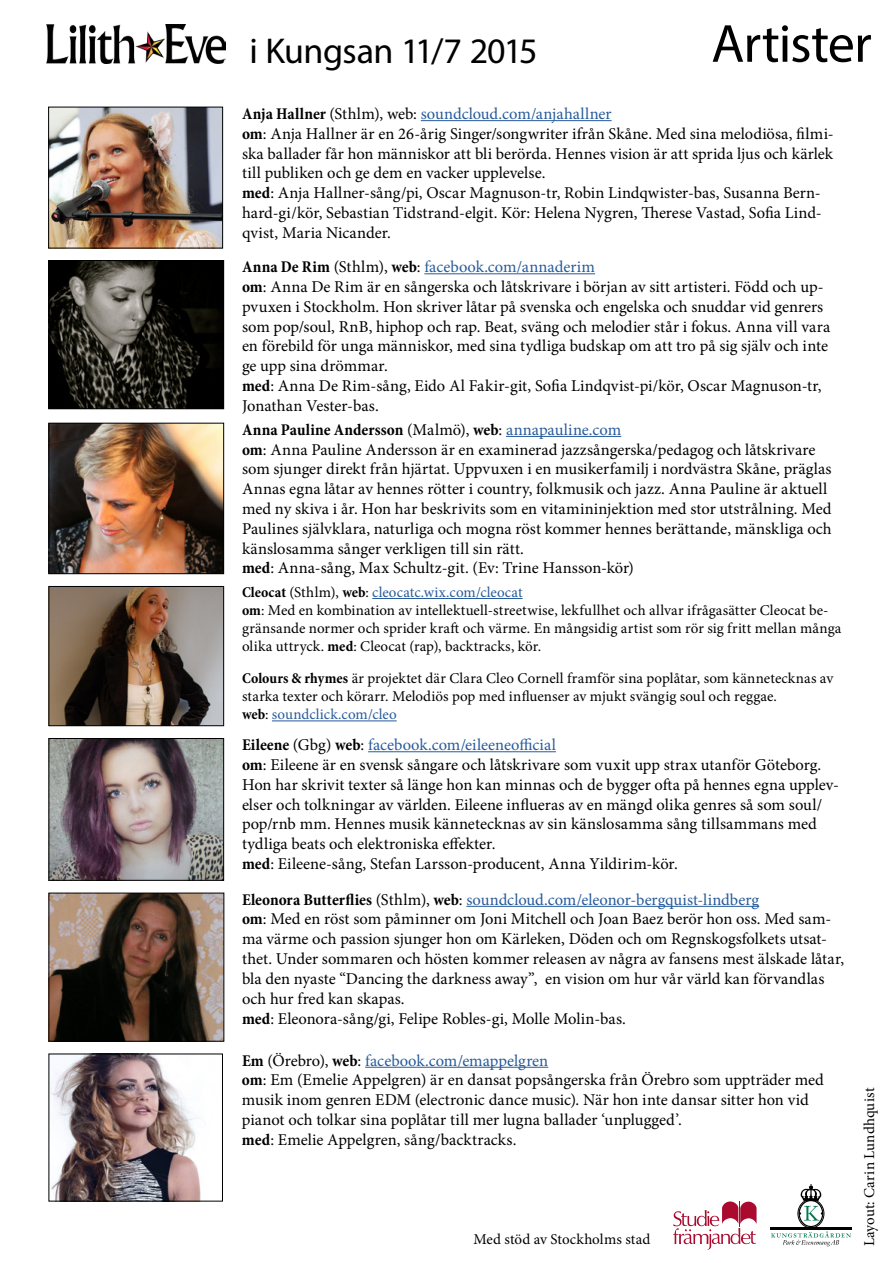
<style>
.page{position:relative;width:893px;height:1263px;background:#fff}
.page>*{position:absolute;margin:0;border:0;box-sizing:border-box;transform-origin:0 0}
.t1{font:54px "Myriad Pro";letter-spacing:-.02em;color:#000}
.t2{font:36px "Myriad Pro";letter-spacing:-.02em;color:#000}
.t3{font:16.5px/19.8px "Minion Pro";color:#000}
.t4{font:15px/18px "Minion Pro";letter-spacing:.005em;color:#000}
.s1{font-weight:700;font-stretch:condensed}
.s2{color:#275b9b}
</style>
<div class="page">
<svg style="left:673px;top:1201px;width:84px;height:49px"></svg>
<img style="left:46px;top:25px;width:179px;height:38px">
<div style="left:798px;top:1199px;width:26px;height:29px;border:1px solid #000;border-radius:50%"></div>
<div style="left:799px;top:1200px;width:24px;height:27px;border:1px solid #000;border-radius:50%"></div>
<svg style="left:799px;top:1184px;width:24px;height:36px"></svg>
<hr style="left:770px;top:1228px;width:82px;height:1px;background:#000">
<hr style="left:770px;top:1230px;width:82px;height:1px;background:#000">
<svg style="left:771px;top:1231px;width:80px;height:15px"></svg>
<img style="left:51px;top:109px;width:170px;height:137px">
<div style="left:49px;top:107px;width:174px;height:141px;border:1px solid #000"></div>
<hr style="left:421px;top:120px;width:191px;height:1px;background:#275b9b">
<img style="left:51px;top:262px;width:171px;height:145px">
<div style="left:49px;top:260px;width:175px;height:149px;border:1px solid #000"></div>
<hr style="left:424px;top:273px;width:171px;height:1px;background:#275b9b">
<img style="left:51px;top:425px;width:171px;height:147px">
<div style="left:49px;top:423px;width:175px;height:151px;border:1px solid #000"></div>
<hr style="left:506px;top:436px;width:115px;height:1px;background:#275b9b">
<img style="left:51px;top:588px;width:171px;height:136px">
<div style="left:49px;top:586px;width:175px;height:140px;border:1px solid #000"></div>
<hr style="left:372px;top:598px;width:151px;height:1px;background:#275b9b">
<hr style="left:272px;top:720px;width:125px;height:1px;background:#275b9b">
<img style="left:51px;top:740px;width:171px;height:139px">
<div style="left:49px;top:738px;width:175px;height:143px;border:1px solid #000"></div>
<hr style="left:368px;top:751px;width:188px;height:1px;background:#275b9b">
<img style="left:51px;top:895px;width:171px;height:144px">
<div style="left:49px;top:893px;width:175px;height:148px;border:1px solid #000"></div>
<hr style="left:466px;top:906px;width:293px;height:1px;background:#275b9b">
<img style="left:51px;top:1055px;width:150px;height:144px">
<div style="left:49px;top:1053px;width:174px;height:148px;border:1px solid #000"></div>
<hr style="left:365px;top:1067px;width:183px;height:1px;background:#275b9b">
<h2 class="t2" style="left:249px;top:29px;width:290px">i Kungsan 11/7 2015</h2>
<h1 class="t1" style="left:711px;top:10px;width:162px">Artister</h1>
<p class="t3" style="left:242px;top:104px;width:593px"><span class="s1">Anja Hallner</span> (Sthlm), web: <span class="s2">soundcloud.com/anjahallner<br></span><span class="s1">om</span>: Anja Hallner är en 26-årig Singer/songwriter ifrån Skåne. Med sina melodiösa, filmi&shy;ska ballader får hon människor att bli berörda. Hennes vision är att sprida ljus och kärlek till publiken och ge dem en vacker upplevelse.<br><span class="s1">med</span>: Anja Hallner-sång/pi, Oscar Magnuson-tr, Robin Lindqwister-bas, Susanna Bern&shy;hard-gi/kör, Sebastian Tidstrand-elgit. Kör: Helena Nygren, Therese Vastad, Sofia Lind&shy;qvist, Maria Nicander.</p>
<p class="t3" style="left:242px;top:257px;width:590px"><span class="s1">Anna De Rim</span> (Sthlm), <span class="s1">web</span>: <span class="s2">facebook.com/annaderim<br></span><span class="s1">om</span>: Anna De Rim är en sångerska och låtskrivare i början av sitt artisteri. Född och up&shy;pvuxen i Stockholm. Hon skriver låtar på svenska och engelska och snuddar vid genrers som pop/soul, RnB, hiphop och rap. Beat, sväng och melodier står i fokus. Anna vill vara en förebild för unga människor, med sina tydliga budskap om att tro på sig själv och inte ge upp sina drömmar.<br><span class="s1">med</span>: Anna De Rim-sång, Eido Al Fakir-git, Sofia Lindqvist-pi/kör, Oscar Magnuson-tr, Jonathan Vester-bas.</p>
<p class="t3" style="left:242px;top:420px;width:591px"><span class="s1">Anna Pauline Andersson</span> (Malmö), <span class="s1">web</span>: <span class="s2">annapauline.com<br></span><span class="s1">om</span>: Anna Pauline Andersson är en examinerad jazzsångerska/pedagog och låtskrivare som sjunger direkt från hjärtat. Uppvuxen i en musikerfamilj i nordvästra Skåne, präglas Annas egna låtar av hennes rötter i country, folkmusik och jazz. Anna Pauline är aktuell med ny skiva i år. Hon har beskrivits som en vitamininjektion med stor utstrålning. Med Paulines självklara, naturliga och mogna röst kommer hennes berättande, mänskliga och känslosamma sånger verkligen till sin rätt.<br><span class="s1">med</span>: Anna-sång, Max Schultz-git. (Ev: Trine Hansson-kör)</p>
<p class="t4" style="left:242px;top:583px;width:601px"><span class="s1">Cleocat</span> (Sthlm), <span class="s1">web</span>: <span class="s2">cleocatc.wix.com/cleocat<br></span><span class="s1">om</span>: Med en kombination av intellektuell-streetwise, lekfullhet och allvar ifrågasätter Cleocat be&shy;gränsande normer och sprider kraft och värme. En mångsidig artist som rör sig fritt mellan många olika uttryck. <span class="s1">med</span>: Cleocat (rap), backtracks, kör.</p>
<p class="t4" style="left:242px;top:670px;width:593px"><span class="s1">Colours &amp; rhymes</span> är projektet där Clara Cleo Cornell framför sina poplåtar, som kännetecknas av starka texter och körarr. Melodiös pop med influenser av mjukt svängig soul och reggae.<br><span class="s1">web</span>: <span class="s2">soundclick.com/cleo</span></p>
<p class="t3" style="left:242px;top:735px;width:598px"><span class="s1">Eileene</span> (Gbg) <span class="s1">web</span>: <span class="s2">facebook.com/eileeneofficial<br></span><span class="s1">om</span>: Eileene är en svensk sångare och låtskrivare som vuxit upp strax utanför Göteborg.<br>Hon har skrivit texter så länge hon kan minnas och de bygger ofta på hennes egna upplev&shy;elser och tolkningar av världen. Eileene influeras av en mängd olika genres så som soul/ pop/rnb mm. Hennes musik kännetecknas av sin känslosamma sång tillsammans med tydliga beats och elektroniska effekter.<br><span class="s1">med</span>: Eileene-sång, Stefan Larsson-producent, Anna Yildirim-kör.</p>
<p class="t3" style="left:242px;top:889px;width:604px"><span class="s1">Eleonora Butterflies</span> (Sthlm), <span class="s1">web</span>: <span class="s2">soundcloud.com/eleonor-bergquist-lindberg<br></span><span class="s1">om</span>: Med en röst som påminner om Joni Mitchell och Joan Baez berör hon oss. Med sam&shy;ma värme och passion sjunger hon om Kärleken, Döden och om Regnskogsfolkets utsat&shy;thet. Under sommaren och hösten kommer releasen av några av fansens mest älskade låtar, bla den nyaste “Dancing the darkness away”, en vision om hur vår värld kan förvandlas och hur fred kan skapas.<br><span class="s1">med</span>: Eleonora-sång/gi, Felipe Robles-gi, Molle Molin-bas.</p>
<p class="t3" style="left:242px;top:1050px;width:583px"><span class="s1">Em</span> (Örebro), <span class="s1">web</span>: <span class="s2">facebook.com/emappelgren<br></span><span class="s1">om</span>: Em (Emelie Appelgren) är en dansat popsångerska från Örebro som uppträder med musik inom genren EDM (electronic dance music). När hon inte dansar sitter hon vid pianot och tolkar sina poplåtar till mer lugna ballader ‘unplugged’.<br><span class="s1">med</span>: Emelie Appelgren, sång/backtracks.</p>
<p class="t4" style="left:473px;top:1230px;width:178px">Med stöd av Stockholms stad</p>
<p class="t4" style="left:860px;top:1246px;width:160px;rotate:-90deg">Layout: Carin Lundhquist</p>
</div>
